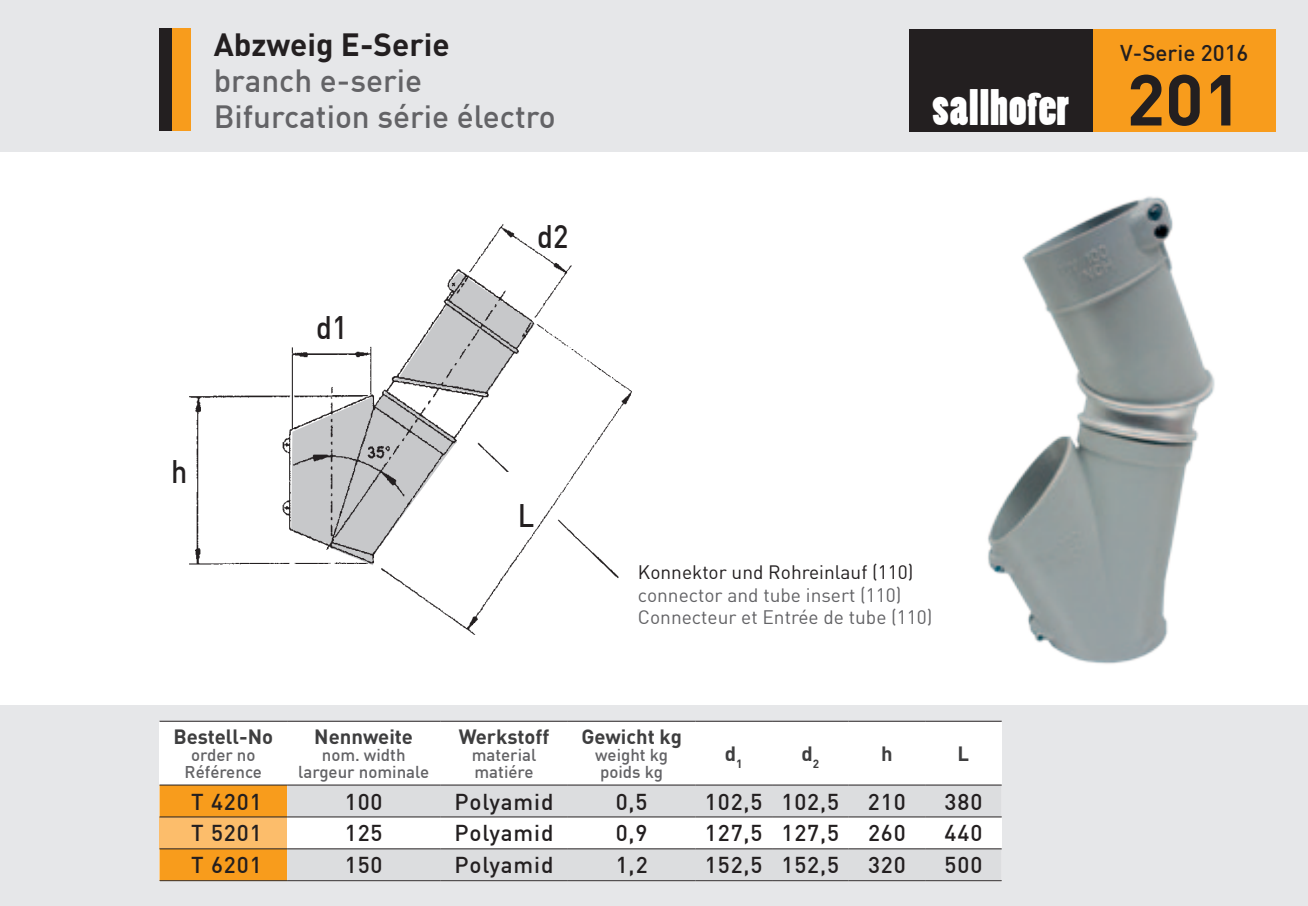
<style>
.page{position:relative;width:1308px;height:906px;background:#fff}
.page>*{position:absolute;margin:0;border:0;box-sizing:border-box;transform-origin:0 0}
.t1{font:47.02px "Poplar Std";letter-spacing:.02em;color:#fff}
.t2{font:500 31.95px "DIN";color:#231f20;scale:.9 1}
.t3{font:500 31.5px/36px "DIN";color:#636366}
.t4{font:700 31.5px "DIN";color:#231f20}
.t5{font:500 22.5px "DIN";letter-spacing:.04em;color:#231f20}
.t6{font:500 22.28px "DIN";color:#231f20}
.t7{font:700 20.25px "DIN";color:#3e3e3f}
.t8{font:19.12px/22.5px "DIN";color:#636366}
.t9{font:19.12px "DIN";color:#231f20}
.t10{font:500 16.88px/16.9px "DIN";color:#636366;text-align:center}
.s1{font-size:42.3px}
.s2{font-family:"DIN";font-weight:700;font-size:70.88px;color:#231f20}
</style>
<div class="page">
<div style="left:0;top:0;width:1307px;height:152px;background:#e6e7e9"></div>
<div style="left:0;top:705px;width:1307px;height:201px;background:#e6e7e9"></div>
<div style="left:1092px;top:29px;width:184px;height:102px;background:#f89c1c"></div>
<div style="left:159px;top:721px;width:842px;height:160px;background:#fff"></div>
<svg style="left:159px;top:785px;width:842px;height:95px"></svg>
<hr style="left:287px;top:784px;width:153px;height:1px;background:#231f20">
<hr style="left:440px;top:784px;width:128px;height:1px;background:#231f20">
<hr style="left:568px;top:784px;width:127px;height:1px;background:#231f20">
<hr style="left:695px;top:784px;width:77px;height:1px;background:#231f20">
<hr style="left:772px;top:784px;width:76px;height:1px;background:#231f20">
<hr style="left:848px;top:784px;width:77px;height:1px;background:#231f20">
<hr style="left:925px;top:784px;width:76px;height:1px;background:#231f20">
<hr style="left:287px;top:816px;width:153px;height:1px;background:#231f20">
<hr style="left:440px;top:816px;width:128px;height:1px;background:#231f20">
<hr style="left:568px;top:816px;width:127px;height:1px;background:#231f20">
<hr style="left:695px;top:816px;width:77px;height:1px;background:#231f20">
<hr style="left:772px;top:816px;width:76px;height:1px;background:#231f20">
<hr style="left:848px;top:816px;width:77px;height:1px;background:#231f20">
<hr style="left:925px;top:816px;width:76px;height:1px;background:#231f20">
<hr style="left:287px;top:848px;width:153px;height:1px;background:#231f20">
<hr style="left:440px;top:848px;width:128px;height:1px;background:#231f20">
<hr style="left:568px;top:848px;width:127px;height:1px;background:#231f20">
<hr style="left:695px;top:848px;width:77px;height:1px;background:#231f20">
<hr style="left:772px;top:848px;width:76px;height:1px;background:#231f20">
<hr style="left:848px;top:848px;width:77px;height:1px;background:#231f20">
<hr style="left:925px;top:848px;width:76px;height:1px;background:#231f20">
<hr style="left:287px;top:880px;width:153px;height:1px;background:#231f20">
<hr style="left:440px;top:880px;width:128px;height:1px;background:#231f20">
<hr style="left:568px;top:880px;width:127px;height:1px;background:#231f20">
<hr style="left:695px;top:880px;width:77px;height:1px;background:#231f20">
<hr style="left:772px;top:880px;width:76px;height:1px;background:#231f20">
<hr style="left:848px;top:880px;width:77px;height:1px;background:#231f20">
<hr style="left:925px;top:880px;width:76px;height:1px;background:#231f20">
<hr style="left:159px;top:721px;width:128px;height:1px;background:#231f20">
<hr style="left:287px;top:721px;width:153px;height:1px;background:#231f20">
<hr style="left:440px;top:721px;width:128px;height:1px;background:#231f20">
<hr style="left:568px;top:721px;width:127px;height:1px;background:#231f20">
<hr style="left:695px;top:721px;width:77px;height:1px;background:#231f20">
<hr style="left:772px;top:721px;width:76px;height:1px;background:#231f20">
<hr style="left:848px;top:721px;width:77px;height:1px;background:#231f20">
<hr style="left:925px;top:721px;width:76px;height:1px;background:#231f20">
<hr style="left:159px;top:784px;width:128px;height:1px;background:#231f20">
<hr style="left:159px;top:816px;width:128px;height:1px;background:#231f20">
<hr style="left:159px;top:848px;width:128px;height:1px;background:#231f20">
<hr style="left:159px;top:880px;width:128px;height:1px;background:#231f20">
<div style="left:909px;top:29px;width:183px;height:102px;background:#231f20"></div>
<div style="left:159px;top:29px;width:32px;height:102px;background:#f89c1c"></div>
<div style="left:159px;top:29px;width:13px;height:102px;background:#231f20"></div>
<img style="left:189px;top:224px;width:443px;height:411px">
<img style="left:987px;top:196px;width:228px;height:468px">
<h3 class="t4" style="left:214px;top:24px;width:237px">Abzweig E-Serie</h3>
<h3 class="t3" style="left:214px;top:62px;width:343px">branch e-serie<br>Bifurcation série électro</h3>
<h2 class="t2" style="left:316px;top:307px;width:36px">d1</h2>
<h2 class="t2" style="left:537px;top:216px;width:36px">d2</h2>
<p class="t6" style="left:1120px;top:39px;width:130px">V-Serie 2016</p>
<h1 class="t1" style="left:932px;top:82px;width:311px">sallho<span class="s1">f</span>er <span class="s2">201</span></h1>
<h2 class="t2" style="left:171px;top:451px;width:20px">h</h2>
<h2 class="t2" style="left:518px;top:495px;width:20px">L</h2>
<p class="t9" style="left:638px;top:560px;width:277px">Konnektor und Rohreinlauf (110)</p>
<p class="t8" style="left:638px;top:583px;width:296px">connector and tube insert (110)<br>Connecteur et Entrée de tube (110)</p>
<p class="t7" style="left:173px;top:723px;width:101px">Bestell-No</p>
<p class="t10" style="left:185px;top:745px;width:79px">order no<br>Référence</p>
<p class="t7" style="left:314px;top:723px;width:100px">Nennweite</p>
<p class="t10" style="left:298px;top:745px;width:132px">nom. width largeur nominale</p>
<p class="t7" style="left:459px;top:723px;width:92px">Werkstoff</p>
<p class="t10" style="left:472px;top:745px;width:66px;text-align:left">material matiére</p>
<p class="t7" style="left:581px;top:723px;width:102px">Gewicht kg</p>
<p class="t10" style="left:595px;top:745px;width:74px;text-align:left">weight kg poids kg</p>
<p class="t7" style="left:725px;top:740px;width:19px">d<sub>1</sub></p>
<p class="t7" style="left:801px;top:740px;width:19px">d<sub>2</sub></p>
<p class="t7" style="left:881px;top:740px;width:13px">h</p>
<p class="t7" style="left:957px;top:740px;width:13px">L</p>
<p class="t5" style="left:191px;top:787px;width:72px">T 4201</p>
<p class="t5" style="left:345px;top:787px;width:39px">100</p>
<p class="t5" style="left:454px;top:787px;width:100px">Polyamid</p>
<p class="t5" style="left:615px;top:787px;width:33px">0,5</p>
<p class="t5" style="left:705px;top:787px;width:136px">102,5 102,5</p>
<p class="t5" style="left:868px;top:787px;width:39px">210</p>
<p class="t5" style="left:944px;top:787px;width:39px">380</p>
<p class="t5" style="left:191px;top:819px;width:72px">T 5201</p>
<p class="t5" style="left:345px;top:819px;width:39px">125</p>
<p class="t5" style="left:454px;top:819px;width:100px">Polyamid</p>
<p class="t5" style="left:615px;top:819px;width:33px">0,9</p>
<p class="t5" style="left:705px;top:819px;width:136px">127,5 127,5</p>
<p class="t5" style="left:868px;top:819px;width:39px">260</p>
<p class="t5" style="left:944px;top:819px;width:39px">440</p>
<p class="t5" style="left:191px;top:851px;width:72px">T 6201</p>
<p class="t5" style="left:345px;top:851px;width:39px">150</p>
<p class="t5" style="left:454px;top:851px;width:100px">Polyamid</p>
<p class="t5" style="left:616px;top:851px;width:33px">1,2</p>
<p class="t5" style="left:705px;top:851px;width:136px">152,5 152,5</p>
<p class="t5" style="left:868px;top:851px;width:39px">320</p>
<p class="t5" style="left:944px;top:851px;width:39px">500</p>
</div>
